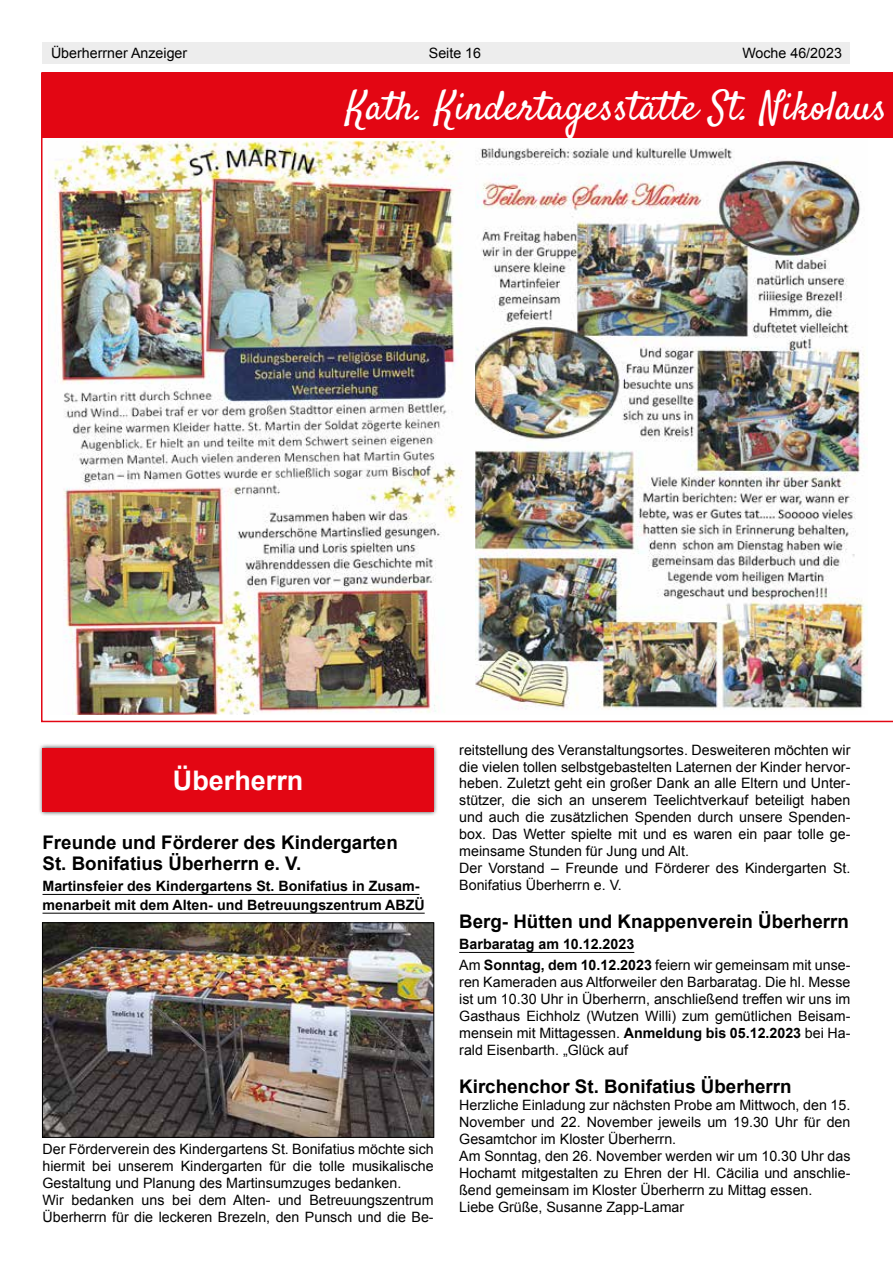
<style>
.page{position:relative;width:893px;height:1263px;background:#fff}
.page>*{position:absolute;margin:0;border:0;box-sizing:border-box;transform-origin:0 0}
.t1{font:40.5px "Satisfy";color:#fff}
.t2{font:700 27px "Arial";color:#fff}
.t3{font:700 18.75px/21px "Arial";color:#000}
.t4{font:14.25px/17px "Arial";color:#000}
.t5{font:700 14.25px/20.4px "Arial";color:#000}
.s1{font-weight:400}
.s2{font-weight:700}
</style>
<div class="page">
<div style="left:43px;top:43px;width:807px;height:21px;background:#ededed"></div>
<hr style="left:459px;top:952px;width:175px;height:1px;background:#000">
<svg style="left:41px;top:72px;width:852px;height:650px"></svg>
<img style="left:474px;top:137px;width:393px;height:577px">
<img style="left:48px;top:137px;width:426px;height:577px">
<div style="left:43px;top:72px;width:850px;height:65px;background:#e30613"></div>
<hr style="left:43px;top:894px;width:376px;height:1px;background:#000">
<hr style="left:43px;top:913px;width:382px;height:1px;background:#000">
<div style="left:38px;top:743px;width:401px;height:73px;background:#000;opacity:.7"></div>
<div style="left:43px;top:748px;width:391px;height:64px;background:#e30613"></div>
<img style="left:44px;top:924px;width:388px;height:211px">
<div style="left:42px;top:922px;width:392px;height:215px;border:1px solid #000"></div>
<p class="t4" style="left:51px;top:45px;width:138px">Überherrner Anzeiger</p>
<p class="t4" style="left:429px;top:45px;width:54px">Seite 16</p>
<p class="t4" style="left:742px;top:45px;width:101px">Woche 46/2023</p>
<h1 class="t1" style="left:346px;top:81px;width:542px">Kath. Kindertagesstätte St. Nikolaus</h1>
<h2 class="t2" style="left:173px;top:762px;width:132px">Überherrn</h2>
<h3 class="t3" style="left:43px;top:833px;width:357px">Freunde und Förderer des Kindergarten<br>St. Bonifatius Überherrn e. V.</h3>
<p class="t5" style="left:43px;top:877px;width:384px;line-height:18.8px">Martinsfeier des Kindergartens St. Bonifatius in Zusam&shy;menarbeit mit dem Alten- und Betreuungszentrum ABZÜ</p>
<p class="t4" style="left:43px;top:1141px;width:393px">Der Förderverein des Kindergartens St. Bonifatius möchte sich hiermit bei unserem Kindergarten für die tolle musikalische Gestaltung und Planung des Martinsumzuges bedanken.<br>Wir bedanken uns bei dem Alten- und Betreuungszentrum Überherrn für die leckeren Brezeln, den Punsch und die Be-</p>
<p class="t4" style="left:459px;top:741px;width:393px">reitstellung des Veranstaltungsortes. Desweiteren möchten wir die vielen tollen selbstgebastelten Laternen der Kinder hervor&shy;heben. Zuletzt geht ein großer Dank an alle Eltern und Unter&shy;stützer, die sich an unserem Teelichtverkauf beteiligt haben und auch die zusätzlichen Spenden durch unsere Spenden&shy;box. Das Wetter spielte mit und es waren ein paar tolle ge&shy;meinsame Stunden für Jung und Alt.<br>Der Vorstand – Freunde und Förderer des Kindergarten St.<br>Bonifatius Überherrn e. V.</p>
<h3 class="t3" style="left:459px;top:912px;width:391px">Berg- Hütten und Knappenverein Überherrn</h3>
<p class="t5" style="left:459px;top:935px;width:393px">Barbaratag am 10.12.2023<br><span class="s1">Am</span> Sonntag, dem 10.12.2023 <span class="s1">feiern wir gemeinsam mit unse-</span></p>
<p class="t4" style="left:459px;top:973px;width:393px;text-align:justify">ren Kameraden aus Altforweiler den Barbaratag. Die hl. Messe ist um 10.30 Uhr in Überherrn, anschließend treffen wir uns im Gasthaus Eichholz (Wutzen Willi) zum gemütlichen Beisam&shy;mensein mit Mittagessen. <span class="s2">Anmeldung bis 05.12.2023</span> bei Ha&shy;rald Eisenbarth. „Glück auf</p>
<h3 class="t3" style="left:459px;top:1076px;width:334px">Kirchenchor St. Bonifatius Überherrn</h3>
<p class="t4" style="left:459px;top:1097px;width:393px">Herzliche Einladung zur nächsten Probe am Mittwoch, den 15.<br>November und 22. November jeweils um 19.30 Uhr für den Gesamtchor im Kloster Überherrn.<br>Am Sonntag, den 26. November werden wir um 10.30 Uhr das Hochamt mitgestalten zu Ehren der Hl. Cäcilia und anschlie&shy;ßend gemeinsam im Kloster Überherrn zu Mittag essen.<br>Liebe Grüße, Susanne Zapp-Lamar</p>
</div>
